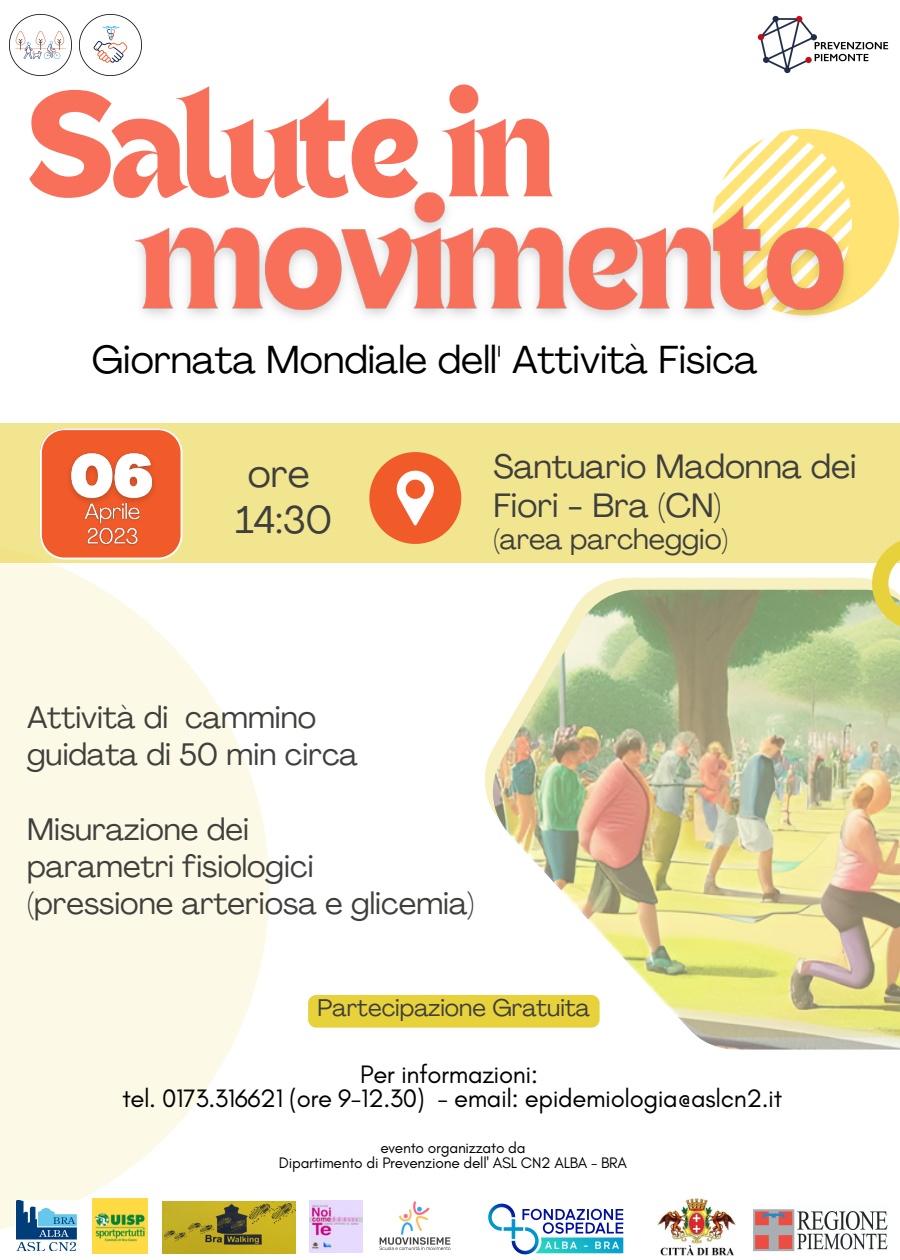
<style>
.page{position:relative;width:900px;height:1260px;background:#fff}
.page>*{position:absolute;margin:0;border:0;box-sizing:border-box;transform-origin:0 0}
.t1{font:108.5px "TANHEADLINE";letter-spacing:-.03em;color:#f9705a}
.t2{font:38.5px "Agrandir";color:#000}
.t3{font:38.25px/46.5px "Agrandir";color:#3f3f3c;text-align:center}
.t4{font:33.25px/39.5px "Agrandir";color:#3f3f3c}
.t5{font:30.75px/37px "Agrandir";color:#3f3f3c}
.t6{font:28.25px "Agrandir";color:#3f3f3c}
.t7{font:25.75px/24px "Glacial Indifference";letter-spacing:-.015em;color:#000;text-align:center}
.t8{font:23.75px "Agrandir";color:#3f3f3c}
.t9{font:15.5px/14.2px "Glacial Indifference";letter-spacing:-.015em;color:#000;text-align:center}
</style>
<div class="page">
<svg style="left:852px;top:141px;width:47px;height:155px;fill:#ffe374"></svg>
<svg style="left:724px;top:128px;width:128px;height:49px"></svg>
<div style="left:0;top:424px;width:900px;height:139px;background:#f2e590"></div>
<svg style="left:0;top:537px;width:269px;height:702px;fill:#fcf9e6"></svg>
<svg style="left:40px;top:428px;width:142px;height:131px;background:#f27142"></svg>
<svg style="left:369px;top:452px;width:92px;height:92px"></svg>
<svg style="left:485px;top:578px;width:387px;height:232px;fill:#f7f0c1"></svg>
<img style="left:493px;top:590px;width:407px;height:459px">
<svg style="left:872px;top:541px;width:28px;height:89px"></svg>
<img style="left:757px;top:15px;width:132px;height:59px">
<img style="left:9px;top:14px;width:62px;height:62px">
<img style="left:80px;top:14px;width:62px;height:62px">
<img style="left:16px;top:1200px;width:62px;height:51px">
<img style="left:753px;top:1209px;width:135px;height:43px">
<img style="left:657px;top:1199px;width:79px;height:56px">
<img style="left:93px;top:1199px;width:54px;height:54px">
<svg style="left:488px;top:1204px;width:135px;height:50px"></svg>
<img style="left:310px;top:1200px;width:52px;height:53px">
<img style="left:162px;top:1201px;width:134px;height:53px">
<img style="left:379px;top:1201px;width:72px;height:49px">
<img style="left:135px;top:177px;width:728px;height:141px">
<img style="left:60px;top:445px;width:102px;height:78px">
<img style="left:81px;top:499px;width:62px;height:55px">
<div style="left:308px;top:995px;width:292px;height:33px;background:#e8d23c;border-radius:8px"></div>
<h1 class="t1" style="left:27px;top:85px;width:529px">Salute in</h1>
<p class="t2" style="left:92px;top:344px;width:667px">Giornata Mondiale dell' Attività Fisica</p>
<p class="t3" style="left:235px;top:454px;width:99px">ore<br>14:30</p>
<p class="t4" style="left:493px;top:450px;width:365px">Santuario Madonna dei<br>Fiori - Bra (CN)</p>
<p class="t6" style="left:493px;top:528px;width:236px">(area parcheggio)</p>
<p class="t5" style="left:27px;top:702px;width:332px">Attività di cammino guidata di 50 min circa</p>
<p class="t5" style="left:27px;top:813px;width:449px">Misurazione dei<br>parametri fisiologici<br>(pressione arteriosa e glicemia)</p>
<p class="t8" style="left:318px;top:998px;width:274px">Partecipazione Gratuita</p>
<p class="t7" style="left:122px;top:1062px;width:661px">Per informazioni:<br>tel. 0173.316621 (ore 9-12.30) - email: epidemiologia@aslcn2.it</p>
<p class="t9" style="left:279px;top:1141px;width:350px">evento organizzato da<br>Dipartimento di Prevenzione dell' ASL CN2 ALBA - BRA</p>
</div>
